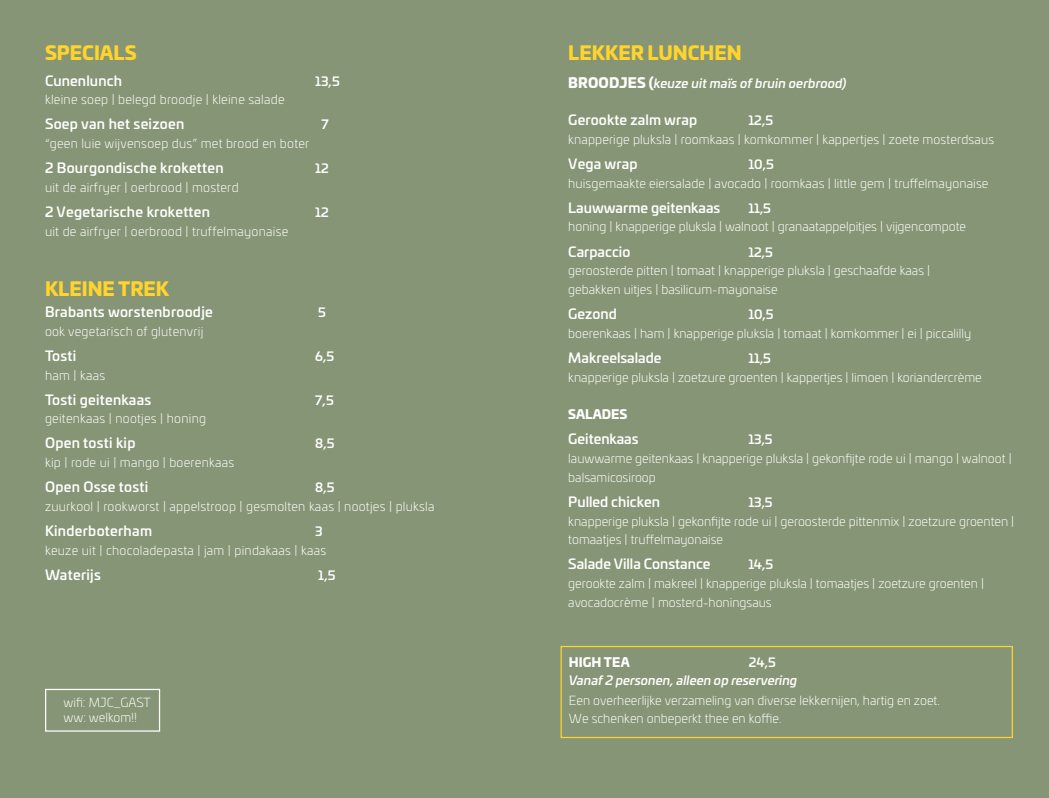
<style>
.page{position:relative;width:1049px;height:798px;background:#fff}
.page>*{position:absolute;margin:0;border:0;box-sizing:border-box;transform-origin:0 0}
.t1{font:900 18.75px "Univia Pro";color:#ffd42c}
.t2{font:500 13.75px "Univia Pro";letter-spacing:.015em;color:#fff}
.t3{font:300 12.5px/18.8px "Univia Pro";color:#fff}
.t4{font:300 12.5px/18.8px "Univia Pro";letter-spacing:.02em;color:#fff}
.t5{font:italic 500 12.5px "Univia Pro";letter-spacing:.005em;color:#fff}
.t6{font:500 12.5px "Univia Pro";color:#fff}
.t7{font:900 12.5px "Univia Pro";color:#fff}
.s1{font-weight:500}
.s2{font-weight:900;font-style:normal;font-size:13.75px}
</style>
<div class="page">
<div style="left:0;top:0;width:1049px;height:797px;background:#869575"></div>
<div style="left:560px;top:645px;width:453px;height:92px;border:1px solid #ffd42c"></div>
<div style="left:45px;top:688px;width:115px;height:43px;border:1px solid #fff"></div>
<p class="t1" style="left:45px;top:37px;width:93px">SPECIALS</p>
<p class="t2" style="left:45px;top:70px;width:78px">Cunenlunch</p>
<p class="t6" style="left:315px;top:71px;width:26px">13,5</p>
<p class="t4" style="left:45px;top:90px;width:241px">kleine soep | belegd broodje | kleine salade</p>
<p class="t2" style="left:45px;top:114px;width:141px">Soep van het seizoen</p>
<p class="t6" style="left:321px;top:115px;width:9px">7</p>
<p class="t4" style="left:45px;top:134px;width:266px">“geen luie wijvensoep dus” met brood en boter</p>
<p class="t2" style="left:45px;top:157px;width:180px">2 Bourgondische kroketten</p>
<p class="t6" style="left:315px;top:159px;width:15px">12</p>
<p class="t4" style="left:45px;top:177px;width:195px">uit de airfryer | oerbrood | mosterd</p>
<p class="t2" style="left:45px;top:201px;width:167px">2 Vegetarische kroketten</p>
<p class="t6" style="left:315px;top:202px;width:15px">12</p>
<p class="t4" style="left:45px;top:221px;width:245px">uit de airfryer | oerbrood | truffelmayonaise</p>
<p class="t1" style="left:45px;top:273px;width:126px">KLEINE TREK</p>
<p class="t2" style="left:45px;top:301px;width:169px">Brabants worstenbroodje</p>
<p class="t6" style="left:318px;top:302px;width:9px">5</p>
<p class="t4" style="left:45px;top:321px;width:160px">ook vegetarisch of glutenvrij</p>
<p class="t2" style="left:45px;top:345px;width:33px">Tosti</p>
<p class="t6" style="left:315px;top:346px;width:21px">6,5</p>
<p class="t3" style="left:45px;top:365px;width:62px">ham | kaas</p>
<p class="t2" style="left:45px;top:389px;width:108px">Tosti geitenkaas</p>
<p class="t6" style="left:315px;top:390px;width:20px">7,5</p>
<p class="t4" style="left:45px;top:409px;width:163px">geitenkaas | nootjes | honing</p>
<p class="t2" style="left:45px;top:432px;width:92px">Open tosti kip</p>
<p class="t6" style="left:315px;top:434px;width:21px">8,5</p>
<p class="t4" style="left:45px;top:452px;width:191px">kip | rode ui | mango | boerenkaas</p>
<p class="t2" style="left:45px;top:476px;width:105px">Open Osse tosti</p>
<p class="t4" style="left:45px;top:477px;width:391px;text-indent:270px"><span class="s1">8,5<br></span>zuurkool | rookworst | appelstroop | gesmolten kaas | nootjes | pluksla</p>
<p class="t2" style="left:45px;top:520px;width:109px">Kinderboterham</p>
<p class="t6" style="left:315px;top:521px;width:9px">3</p>
<p class="t4" style="left:45px;top:540px;width:283px">keuze uit | chocoladepasta | jam | pindakaas | kaas</p>
<p class="t2" style="left:45px;top:564px;width:57px">Waterijs</p>
<p class="t6" style="left:318px;top:565px;width:19px">1,5</p>
<p class="t3" style="left:63px;top:692px;width:89px">wifi: MJC_GAST</p>
<p class="t3" style="left:63px;top:707px;width:75px">ww: welkom!!</p>
<p class="t1" style="left:568px;top:37px;width:175px">LEKKER LUNCHEN</p>
<p class="t5" style="left:568px;top:73px;width:280px"><span class="s2">BROODJES (</span>keuze uit maïs of bruin oerbrood)</p>
<p class="t2" style="left:568px;top:109px;width:131px">Gerookte zalm wrap</p>
<p class="t3" style="left:568px;top:111px;width:427px;text-indent:180px"><span class="s1">12,5<br></span>knapperige pluksla | roomkaas | komkommer | kappertjes | zoete mosterdsaus</p>
<p class="t2" style="left:568px;top:153px;width:71px">Vega wrap</p>
<p class="t6" style="left:748px;top:154px;width:27px">10,5</p>
<p class="t3" style="left:568px;top:173px;width:422px">huisgemaakte eiersalade | avocado | roomkaas | little gem | truffelmayonaise</p>
<p class="t2" style="left:568px;top:197px;width:154px">Lauwwarme geitenkaas</p>
<p class="t6" style="left:748px;top:198px;width:24px">11,5</p>
<p class="t3" style="left:568px;top:217px;width:399px">honing | knapperige pluksla | walnoot | granaatappelpitjes | vijgencompote</p>
<p class="t2" style="left:568px;top:240px;width:64px">Carpaccio</p>
<p class="t3" style="left:568px;top:242px;width:363px;text-indent:180px"><span class="s1">12,5<br></span>geroosterde pitten | tomaat | knapperige pluksla | geschaafde kaas | gebakken uitjes | basilicum-mayonaise</p>
<p class="t2" style="left:568px;top:303px;width:50px">Gezond</p>
<p class="t3" style="left:568px;top:304px;width:404px;text-indent:180px"><span class="s1">10,5<br></span>boerenkaas | ham | knapperige pluksla | tomaat | komkommer | ei | piccalilly</p>
<p class="t2" style="left:568px;top:347px;width:95px">Makreelsalade</p>
<p class="t6" style="left:748px;top:348px;width:24px">11,5</p>
<p class="t3" style="left:568px;top:367px;width:415px">knapperige pluksla | zoetzure groenten | kappertjes | limoen | koriandercrème</p>
<p class="t7" style="left:568px;top:404px;width:60px">SALADES</p>
<p class="t2" style="left:568px;top:428px;width:72px">Geitenkaas</p>
<p class="t6" style="left:748px;top:429px;width:26px">13,5</p>
<p class="t3" style="left:568px;top:448px;width:445px">lauwwarme geitenkaas | knapperige pluksla | gekonfijte rode ui | mango | walnoot | balsamicosiroop</p>
<p class="t2" style="left:568px;top:490px;width:93px">Pulled chicken</p>
<p class="t3" style="left:568px;top:492px;width:447px;text-indent:180px"><span class="s1">13,5<br></span>knapperige pluksla | gekonfijte rode ui | geroosterde pittenmix | zoetzure groenten |</p>
<p class="t3" style="left:568px;top:529px;width:156px">tomaatjes | truffelmayonaise</p>
<p class="t2" style="left:568px;top:553px;width:144px">Salade Villa Constance</p>
<p class="t6" style="left:748px;top:554px;width:26px">14,5</p>
<p class="t3" style="left:568px;top:573px;width:417px">gerookte zalm | makreel | knapperige pluksla | tomaatjes | zoetzure groenten |</p>
<p class="t3" style="left:568px;top:592px;width:205px">avocadocrème | mosterd-honingsaus</p>
<p class="t7" style="left:569px;top:651px;width:62px">HIGH TEA</p>
<p class="t6" style="left:749px;top:652px;width:28px">24,5</p>
<p class="t5" style="left:569px;top:670px;width:230px">Vanaf 2 personen, alleen op reservering</p>
<p class="t3" style="left:569px;top:690px;width:372px">Een overheerlijke verzameling van diverse lekkernijen, hartig en zoet.</p>
<p class="t3" style="left:569px;top:708px;width:214px">We schenken onbeperkt thee en koffie.</p>
</div>
